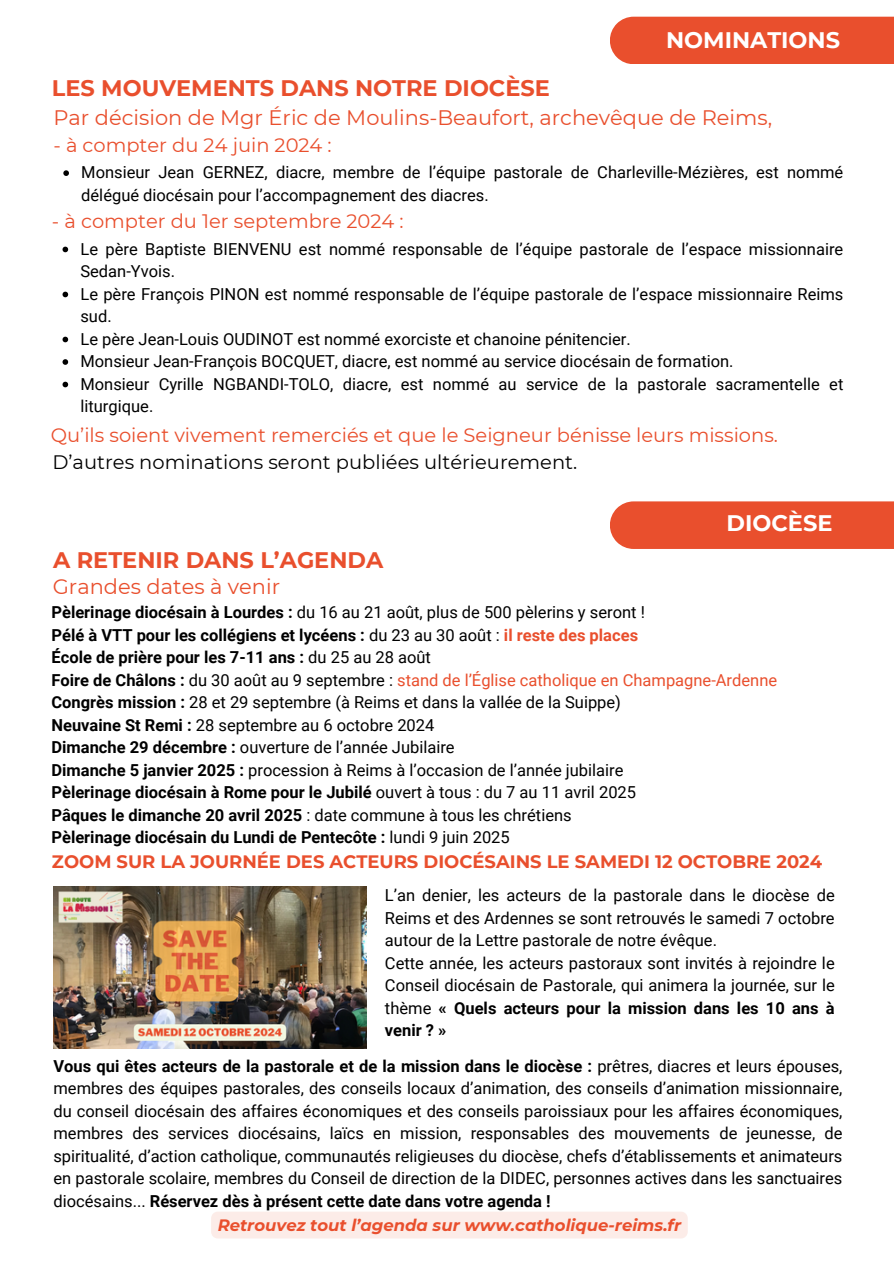
<style>
.page{position:relative;width:894px;height:1264px;background:#fff}
.page>*{position:absolute;margin:0;border:0;box-sizing:border-box;transform-origin:0 0}
.t1{font:700 22.5px "Montserrat";color:#e94f2d}
.t2{font:700 22.5px "Montserrat";color:#fff}
.t3{font:21px "Montserrat";color:#e94f2d}
.t4{font:19.5px "Montserrat";color:#e94f2d}
.t5{font:19.5px "Montserrat";color:#000}
.t6{font:700 18px "Montserrat";color:#e94f2d}
.t7{font:16.5px/22.5px "Roboto";color:#000}
.t8{font:700 16.5px "Roboto";color:#000}
.t9{font:16.5px "Roboto";color:#e94f2d}
.t10{font:italic 700 16.5px "Montserrat";color:#e94f2d}
.s1{font-weight:700}
.s2{font-weight:400}
.s3{color:#e94f2d}
.s4{font-weight:700;color:#000}
.s5{color:#000}
</style>
<div class="page">
<div style="left:610px;top:17px;width:283px;height:47px;background:#e94f2d"></div>
<div style="left:610px;top:501px;width:283px;height:48px;background:#e94f2d"></div>
<img style="left:53px;top:886px;width:313px;height:162px">
<svg style="left:62px;top:247px;width:6px;height:5px"></svg>
<svg style="left:62px;top:292px;width:6px;height:5px"></svg>
<svg style="left:62px;top:337px;width:6px;height:5px"></svg>
<svg style="left:62px;top:359px;width:6px;height:6px"></svg>
<svg style="left:62px;top:382px;width:6px;height:5px"></svg>
<svg style="left:63px;top:170px;width:6px;height:6px"></svg>
<div style="left:211px;top:1212px;width:476px;height:26px;background:#fcece8"></div>
<h2 class="t1" style="left:52px;top:74px;width:499px">LES MOUVEMENTS DANS NOTRE DIOCÈSE</h2>
<h1 class="t2" style="left:666px;top:26px;width:175px">NOMINATIONS</h1>
<h3 class="t3" style="left:53px;top:105px;width:720px">Par décision de Mgr Éric de Moulins-Beaufort, archevêque de Reims,</h3>
<p class="t7" style="left:81px;top:161px;width:763px">Monsieur Jean GERNEZ, diacre, membre de l’équipe pastorale de Charleville-Mézières, est nommé délégué diocésain pour l’accompagnement des diacres.</p>
<p class="t4" style="left:53px;top:133px;width:280px">- à compter du 24 juin 2024 :</p>
<p class="t4" style="left:52px;top:209px;width:353px">- à compter du 1er septembre 2024 :</p>
<h4 class="t7" style="left:80px;top:238px;width:764px">Le père Baptiste BIENVENU est nommé responsable de l’équipe pastorale de l’espace missionnaire<br>Sedan-Yvois.</h4>
<p class="t7" style="left:80px;top:283px;width:764px">Le père François PINON est nommé responsable de l’équipe pastorale de l’espace missionnaire Reims sud.</p>
<h4 class="t7" style="left:80px;top:328px;width:551px">Le père Jean-Louis OUDINOT est nommé exorciste et chanoine pénitencier.</h4>
<p class="t7" style="left:80px;top:350px;width:654px">Monsieur Jean-François BOCQUET, diacre, est nommé au service diocésain de formation.</p>
<p class="t7" style="left:80px;top:373px;width:764px">Monsieur Cyrille NGBANDI-TOLO, diacre, est nommé au service de la pastorale sacramentelle et liturgique.</p>
<p class="t4" style="left:51px;top:423px;width:728px">Qu’ils soient vivement remerciés et que le Seigneur bénisse leurs missions.</p>
<p class="t5" style="left:52px;top:450px;width:526px">D’autres nominations seront publiées ultérieurement.</p>
<p class="t1" style="left:53px;top:546px;width:331px">A RETENIR DANS L’AGENDA</p>
<p class="t3" style="left:53px;top:573px;width:229px">Grandes dates à venir</p>
<p class="t2" style="left:726px;top:509px;width:107px">DIOCÈSE</p>
<h1 class="t7" style="left:51px;top:601px;width:594px"><span class="s1">Pèlerinage diocésain à Lourdes :</span> du 16 au 21 août, plus de 500 pèlerins y seront !</h1>
<h1 class="t8" style="left:51px;top:625px;width:588px">Pélé à VTT pour les collégiens et lycéens : <span class="s2">du 23 au 30 août :</span> <span class="s3">il reste des places</span></h1>
<h2 class="t8" style="left:51px;top:647px;width:381px">École de prière pour les 7-11 ans : <span class="s2">du 25 au 28 août</span></h2>
<p class="t9" style="left:51px;top:670px;width:727px"><span class="s4">Foire de Châlons :</span> <span class="s5">du 30 août au 9 septembre :</span> stand de l’Église catholique en Champagne-Ardenne</p>
<p class="t7" style="left:51px;top:691px;width:571px"><span class="s1">Congrès mission :</span> 28 et 29 septembre (à Reims et dans la vallée de la Suippe)</p>
<p class="t7" style="left:51px;top:713px;width:384px"><span class="s1">Neuvaine St Remi :</span> 28 septembre au 6 octobre 2024</p>
<p class="t7" style="left:51px;top:736px;width:404px"><span class="s1">Dimanche 29 décembre :</span> ouverture de l’année Jubilaire</p>
<p class="t7" style="left:51px;top:758px;width:573px"><span class="s1">Dimanche 5 janvier 2025 :</span> procession à Reims à l’occasion de l’année jubilaire</p>
<p class="t8" style="left:51px;top:782px;width:586px">Pèlerinage diocésain à Rome pour le Jubilé <span class="s2">ouvert à tous : du 7 au 11 avril 2025</span></p>
<p class="t7" style="left:51px;top:803px;width:521px"><span class="s1">Pâques le dimanche 20 avril 2025</span> : date commune à tous les chrétiens</p>
<p class="t8" style="left:51px;top:827px;width:460px">Pèlerinage diocésain du Lundi de Pentecôte : <span class="s2">lundi 9 juin 2025</span></p>
<p class="t6" style="left:52px;top:850px;width:771px">ZOOM SUR LA JOURNÉE DES ACTEURS DIOCÉSAINS LE SAMEDI 12 OCTOBRE 2024</p>
<h4 class="t7" style="left:385px;top:884px;width:451px;text-align:justify">L’an denier, les acteurs de la pastorale dans le diocèse de Reims et des Ardennes se sont retrouvés le samedi 7 octobre autour de la Lettre pastorale de notre évêque.</h4>
<h4 class="t7" style="left:385px;top:952px;width:451px;text-align:justify">Cette année, les acteurs pastoraux sont invités à rejoindre le Conseil diocésain de Pastorale, qui animera la journée, sur le thème <span class="s1">« Quels acteurs pour la mission dans les 10 ans à venir ? »</span></h4>
<p class="t7" style="left:53px;top:1055px;width:790px;text-align:justify"><span class="s1">Vous qui êtes acteurs de la pastorale et de la mission dans le diocèse :</span> prêtres, diacres et leurs épouses, membres des équipes pastorales, des conseils locaux d’animation, des conseils d’animation missionnaire, du conseil diocésain des affaires économiques et des conseils paroissiaux pour les affaires économiques, membres des services diocésains, laïcs en mission, responsables des mouvements de jeunesse, de spiritualité, d’action catholique, communautés religieuses du diocèse, chefs d’établissements et animateurs en pastorale scolaire, membres du Conseil de direction de la DIDEC, personnes actives dans les sanctuaires diocésains... <span class="s1">Réservez dès à présent cette date dans votre agenda !</span></p>
<h5 class="t10" style="left:218px;top:1214px;width:465px">Retrouvez tout l’agenda sur www.catholique-reims.fr</h5>
</div>
